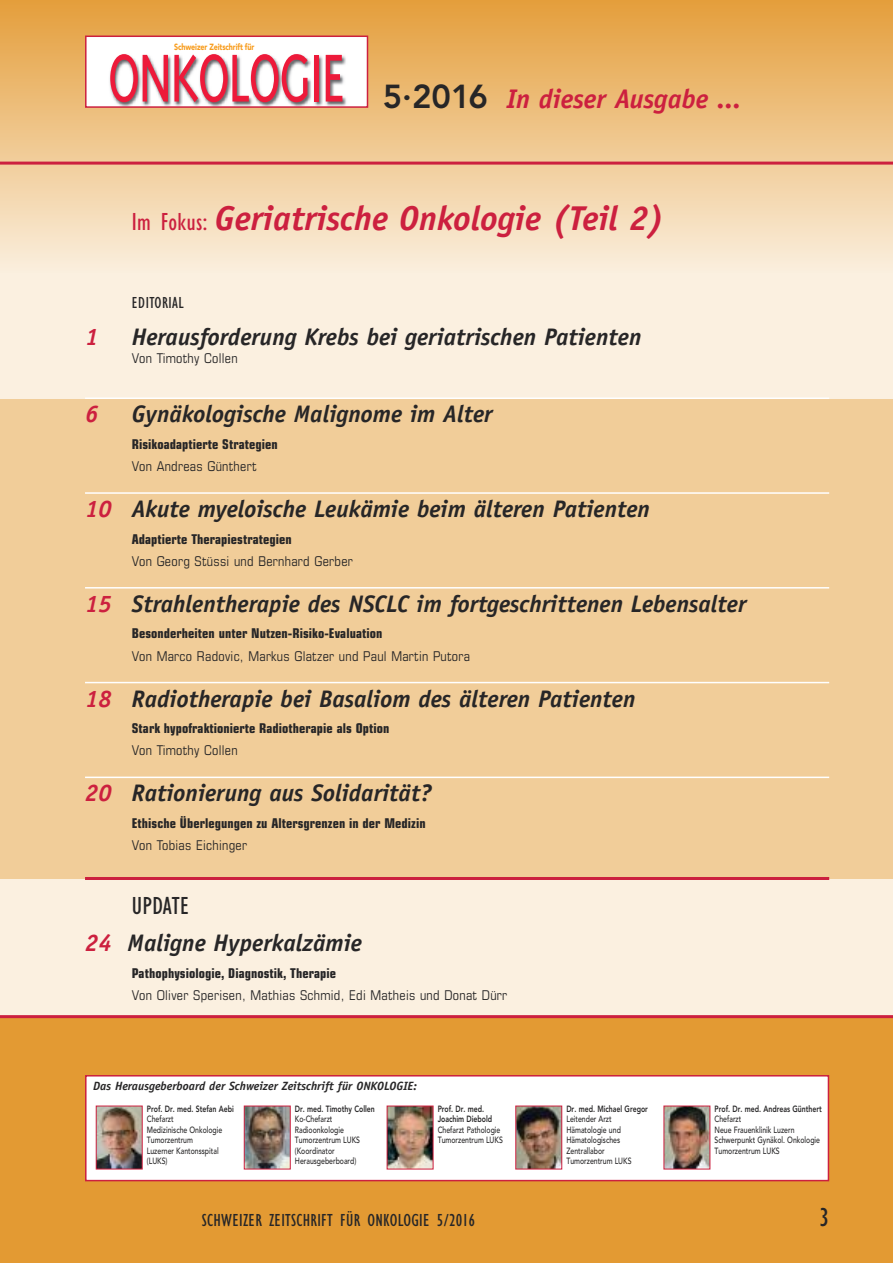
<style>
.page{position:relative;width:893px;height:1263px;background:#fff}
.page>*{position:absolute;margin:0;border:0;box-sizing:border-box;transform-origin:0 0}
.t1{font:300 77.7px "Triplex";letter-spacing:-.04em;color:#ed1a3a;scale:.77 1}
.t2{font:italic 700 34.5px "Officina Sans";color:#cc203f}
.t3{font:800 33px "Avenir";color:#272627}
.t4{font:italic 700 27px "Officina Sans";color:#cc203f}
.t5{font:condensed 27px "Gill Sans";color:#272627}
.t6{font:condensed 25.5px "Gill Sans";letter-spacing:.015em;color:#272627}
.t7{font:italic 700 24px "Officina Sans";color:#272627}
.t8{font:italic 700 24px "Officina Sans";color:#cc203f}
.t9{font:condensed 18px "Gill Sans";letter-spacing:.015em;color:#272627}
.t10{font:condensed 16.5px "Gill Sans";letter-spacing:.03em;color:#272627}
.t11{font:700 condensed 13.5px "Eurostile";letter-spacing:.005em;color:#272627}
.t12{font:condensed 13.5px "Eurostile";letter-spacing:.02em;color:#272627}
.t13{font:italic 700 12px "Officina Sans";color:#272627}
.t14{font:500 9px/10.5px "Avenir";color:#272627;scale:.77 1}
.t15{font:800 9px/10.5px "Avenir";color:#272627;scale:.77 1}
.t16{font:900 8.85px "Avenir";letter-spacing:-.01em;color:#f89c1c;scale:.8 1}
.s1{font-family:"Gill Sans";font-weight:400;font-style:normal;font-stretch:condensed;font-size:25.5px}
.s2{color:#cc203f}
</style>
<div class="page">
<div style="left:0;top:241px;width:893px;height:1022px;background:#fbf0e0"></div>
<div style="left:0;top:399px;width:893px;height:479px;background:#f1cd99"></div>
<div style="left:0;top:0;width:893px;height:273px;background:linear-gradient(to bottom,#e49e3b,#faefde)"></div>
<div style="left:0;top:1017px;width:893px;height:246px;background:#e39a33"></div>
<hr style="left:85px;top:397px;width:744px;height:2px;background:#fff">
<hr style="left:85px;top:492px;width:744px;height:2px;background:#fff">
<hr style="left:85px;top:587px;width:744px;height:1px;background:#fff">
<hr style="left:85px;top:682px;width:744px;height:1px;background:#fff">
<hr style="left:85px;top:777px;width:744px;height:1px;background:#fff">
<hr style="left:85px;top:877px;width:744px;height:3px;background:#cc203f">
<hr style="left:0;top:1015px;width:893px;height:3px;background:#cc203f">
<hr style="left:0;top:162px;width:893px;height:3px;background:#cc203f">
<div style="left:87px;top:37px;width:280px;height:69px;background:#fff"></div>
<img style="left:109px;top:55px;width:238px;height:50px">
<div style="left:85px;top:36px;width:283px;height:72px;border:2px solid #cc203f"></div>
<div style="left:87px;top:1076px;width:741px;height:104px;background:#fff"></div>
<div style="left:85px;top:1075px;width:744px;height:106px;border:2px solid #cc203f"></div>
<img style="left:98px;top:1108px;width:43px;height:59px">
<div style="left:96px;top:1106px;width:47px;height:63px;border:1px solid #cc203f"></div>
<img style="left:246px;top:1108px;width:43px;height:59px">
<div style="left:244px;top:1106px;width:47px;height:63px;border:1px solid #cc203f"></div>
<img style="left:389px;top:1108px;width:42px;height:59px">
<img style="left:665px;top:1108px;width:43px;height:59px">
<img style="left:517px;top:1108px;width:43px;height:59px">
<div style="left:515px;top:1106px;width:47px;height:63px;border:1px solid #cc203f"></div>
<p class="t16" style="left:174px;top:43px;width:102px">Schweizer Zeitschrift für</p>
<h1 class="t1" style="left:107px;top:29px;width:309px">ONKOLOGIE</h1>
<h3 class="t3" style="left:383px;top:66px;width:107px">5.2016</h3>
<h3 class="t4" style="left:507px;top:88px;width:236px">In dieser Ausgabe ...</h3>
<h2 class="t2" style="left:132px;top:205px;width:534px"><span class="s1">Im Fokus:</span> Geriatrische Onkologie (Teil 2)</h2>
<h3 class="t10" style="left:132px;top:296px;width:53px">EDITORIAL</h3>
<h3 class="t8" style="left:85px;top:328px;width:15px">1</h3>
<h3 class="t7" style="left:132px;top:328px;width:511px">Herausforderung Krebs bei geriatrischen Patienten</h3>
<h3 class="t12" style="left:132px;top:353px;width:107px">Von Timothy Collen</h3>
<h3 class="t8" style="left:85px;top:405px;width:15px">6</h3>
<h3 class="t7" style="left:132px;top:405px;width:362px">Gynäkologische Malignome im Alter</h3>
<h3 class="t11" style="left:132px;top:439px;width:147px">Risikoadaptierte Strategien</h3>
<h3 class="t12" style="left:132px;top:461px;width:126px">Von Andreas Günthert</h3>
<h3 class="t7" style="left:85px;top:500px;width:566px"><span class="s2">10</span> Akute myeloische Leukämie beim älteren Patienten</h3>
<h3 class="t11" style="left:132px;top:534px;width:161px">Adaptierte Therapiestrategien</h3>
<h3 class="t12" style="left:132px;top:556px;width:223px">Von Georg Stüssi und Bernhard Gerber</h3>
<h3 class="t7" style="left:85px;top:595px;width:663px"><span class="s2">15</span> Strahlentherapie des NSCLC im fortgeschrittenen Lebensalter</h3>
<h3 class="t11" style="left:132px;top:629px;width:252px">Besonderheiten unter Nutzen-Risiko-Evaluation</h3>
<h3 class="t12" style="left:132px;top:651px;width:340px">Von Marco Radovic, Markus Glatzer und Paul Martin Putora</h3>
<h3 class="t7" style="left:85px;top:689px;width:552px"><span class="s2">18</span> Radiotherapie bei Basaliom des älteren Patienten</h3>
<h3 class="t11" style="left:132px;top:723px;width:259px">Stark hypofraktionierte Radiotherapie als Option</h3>
<h3 class="t12" style="left:132px;top:746px;width:107px">Von Timothy Collen</h3>
<h3 class="t7" style="left:85px;top:784px;width:348px"><span class="s2">20</span> Rationierung aus Solidarität?</h3>
<h3 class="t11" style="left:132px;top:818px;width:295px">Ethische Überlegungen zu Altersgrenzen in der Medizin</h3>
<h3 class="t12" style="left:132px;top:840px;width:117px">Von Tobias Eichinger</h3>
<h3 class="t6" style="left:132px;top:896px;width:59px">UPDATE</h3>
<h3 class="t7" style="left:85px;top:934px;width:278px"><span class="s2">24</span> Maligne Hyperkalzämie</h3>
<h3 class="t11" style="left:132px;top:968px;width:206px">Pathophysiologie, Diagnostik, Therapie</h3>
<h3 class="t12" style="left:132px;top:990px;width:377px">Von Oliver Sperisen, Mathias Schmid, Edi Matheis und Donat Dürr</h3>
<h3 class="t13" style="left:93px;top:1082px;width:325px">Das Herausgeberboard der Schweizer Zeitschrift für ONKOLOGIE:</h3>
<p class="t15" style="left:147px;top:1103px;width:115px">Prof. Dr. med. Stefan Aebi</p>
<p class="t14" style="left:147px;top:1113px;width:100px">Chefarzt<br>Medizinische Onkologie<br>Tumorzentrum<br>Luzerner Kantonsspital (LUKS)</p>
<p class="t15" style="left:295px;top:1103px;width:105px">Dr. med. Timothy Collen</p>
<p class="t14" style="left:295px;top:1113px;width:86px">Ko-Chefarzt<br>Radioonkologie<br>Tumorzentrum LUKS (Koordinator<br>Herausgeberboard)</p>
<p class="t15" style="left:438px;top:1103px;width:72px">Prof. Dr. med.<br>Joachim Diebold</p>
<p class="t14" style="left:438px;top:1124px;width:86px">Chefarzt Pathologie<br>Tumorzentrum LUKS</p>
<p class="t15" style="left:566px;top:1103px;width:107px">Dr. med. Michael Gregor</p>
<p class="t14" style="left:566px;top:1113px;width:86px">Leitender Arzt<br>Hämatologie und<br>Hämatologisches<br>Zentrallabor<br>Tumorzentrum LUKS</p>
<p class="t15" style="left:715px;top:1103px;width:141px">Prof. Dr. med. Andreas Günthert</p>
<p class="t14" style="left:715px;top:1113px;width:139px">Chefarzt<br>Neue Frauenklinik Luzern<br>Schwerpunkt Gynäkol. Onkologie<br>Tumorzentrum LUKS</p>
<h3 class="t9" style="left:202px;top:1213px;width:275px">SCHWEIZER ZEITSCHRIFT FÜR ONKOLOGIE 5/2016</h3>
<h3 class="t5" style="left:819px;top:1207px;width:11px">3</h3>
</div>
